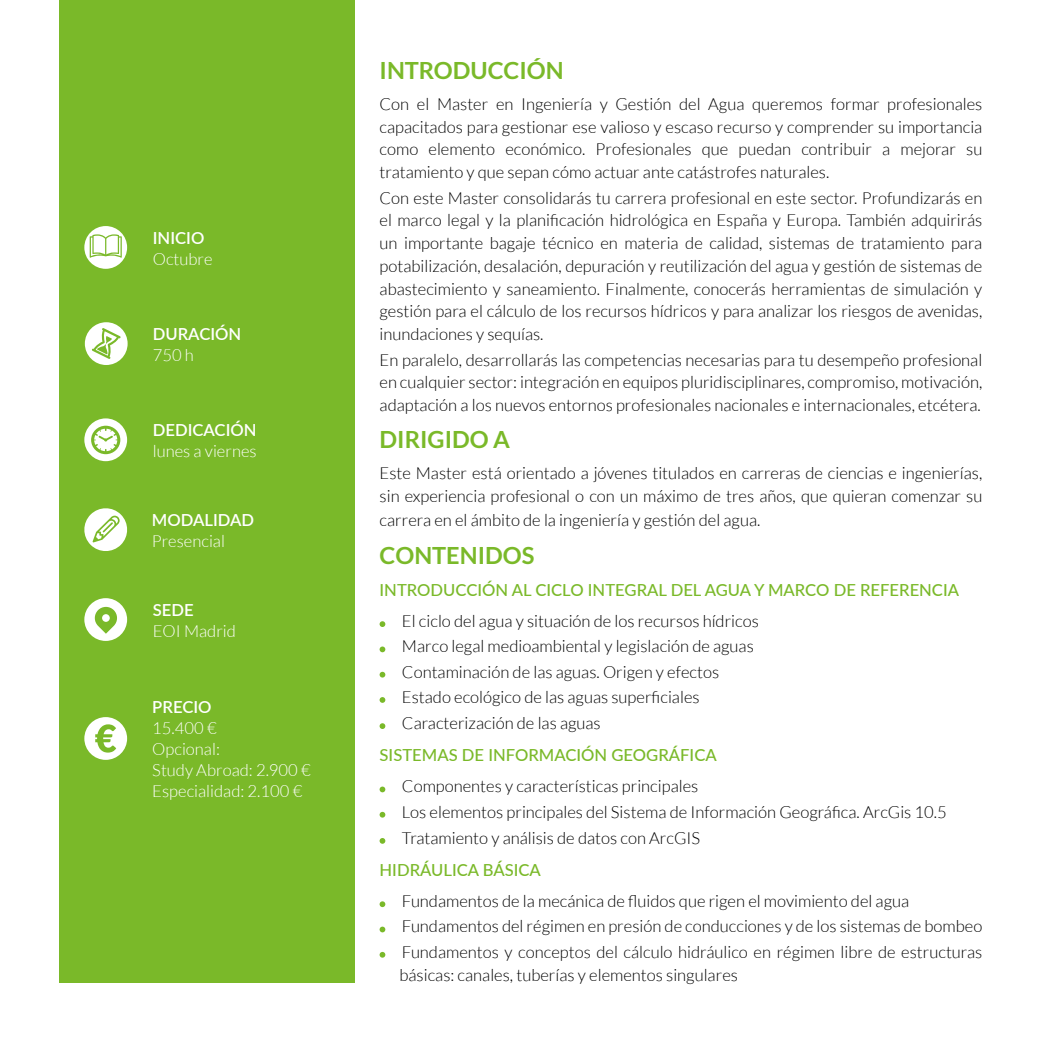
<style>
.page{position:relative;width:1042px;height:1042px;background:#fff}
.page>*{position:absolute;margin:0;border:0;box-sizing:border-box;transform-origin:0 0}
.t1{font:700 23.62px "Lato";color:#7ab929}
.t2{font:300 16.62px/22.8px "Lato";color:#000;text-align:justify}
.t3{font:500 16.62px "Lato";color:#7ab929}
.t4{font:300 16.62px/21px "Lato";color:#fff}
.t5{font:600 16.62px "Lato";color:#fff}
</style>
<div class="page">
<svg style="left:379px;top:621px;width:6px;height:6px"></svg>
<svg style="left:379px;top:646px;width:6px;height:6px"></svg>
<svg style="left:379px;top:672px;width:6px;height:5px"></svg>
<svg style="left:379px;top:697px;width:6px;height:6px"></svg>
<svg style="left:379px;top:723px;width:6px;height:6px"></svg>
<svg style="left:379px;top:786px;width:6px;height:6px"></svg>
<svg style="left:379px;top:812px;width:6px;height:5px"></svg>
<svg style="left:379px;top:838px;width:6px;height:6px"></svg>
<svg style="left:379px;top:901px;width:6px;height:6px"></svg>
<svg style="left:379px;top:926px;width:6px;height:6px"></svg>
<svg style="left:379px;top:952px;width:6px;height:5px"></svg>
<div style="left:59px;top:0;width:296px;height:982px;background:#7ab929"></div>
<div style="left:84px;top:226px;width:43px;height:43px;background:#fff;border-radius:50%"></div>
<svg style="left:90px;top:234px;width:32px;height:24px"></svg>
<div style="left:85px;top:322px;width:43px;height:43px;background:#fff;border-radius:50%"></div>
<svg style="left:92px;top:328px;width:29px;height:31px"></svg>
<svg style="left:84px;top:508px;width:44px;height:43px"></svg>
<div style="left:84px;top:598px;width:43px;height:43px;background:#fff;border-radius:50%"></div>
<svg style="left:94px;top:607px;width:23px;height:27px"></svg>
<div style="left:102px;top:614px;width:8px;height:8px;background:#fff;border-radius:50%"></div>
<div style="left:84px;top:418px;width:43px;height:43px;background:#fff;border-radius:50%"></div>
<svg style="left:91px;top:426px;width:29px;height:28px"></svg>
<div style="left:84px;top:717px;width:43px;height:43px;background:#fff;border-radius:50%"></div>
<svg style="left:95px;top:724px;width:21px;height:28px"></svg>
<p class="t5" style="left:153px;top:225px;width:53px">INICIO</p>
<p class="t4" style="left:153px;top:248px;width:61px">Octubre</p>
<p class="t5" style="left:153px;top:322px;width:90px">DURACIÓN</p>
<p class="t4" style="left:153px;top:344px;width:43px">750 h</p>
<p class="t5" style="left:153px;top:418px;width:105px">DEDICACIÓN</p>
<p class="t4" style="left:153px;top:440px;width:105px">lunes a viernes</p>
<p class="t5" style="left:152px;top:507px;width:104px">MODALIDAD</p>
<p class="t4" style="left:152px;top:530px;width:75px">Presencial</p>
<p class="t5" style="left:153px;top:597px;width:42px">SEDE</p>
<p class="t4" style="left:153px;top:620px;width:85px">EOI Madrid</p>
<p class="t5" style="left:152px;top:694px;width:61px">PRECIO</p>
<p class="t4" style="left:152px;top:717px;width:160px">15.400 €<br>Opcional:<br>Study Abroad: 2.900 €<br>Especialidad: 2.100 €</p>
<h1 class="t1" style="left:379px;top:56px;width:186px">INTRODUCCIÓN</h1>
<p class="t2" style="left:379px;top:93px;width:604px">Con el Master en Ingeniería y Gestión del Agua queremos formar profesionales capacitados para gestionar ese valioso y escaso recurso y comprender su importancia como elemento económico. Profesionales que puedan contribuir a mejorar su tratamiento y que sepan cómo actuar ante catástrofes naturales.</p>
<p class="t2" style="left:379px;top:186px;width:604px">Con este Master consolidarás tu carrera profesional en este sector. Profundizarás en el marco legal y la planificación hidrológica en España y Europa. También adquirirás un importante bagaje técnico en materia de calidad, sistemas de tratamiento para potabilización, desalación, depuración y reutilización del agua y gestión de sistemas de abastecimiento y saneamiento. Finalmente, conocerás herramientas de simulación y gestión para el cálculo de los recursos hídricos y para analizar los riesgos de avenidas, inundaciones y sequías.</p>
<p class="t2" style="left:379px;top:348px;width:604px">En paralelo, desarrollarás las competencias necesarias para tu desempeño profesional en cualquier sector: integración en equipos pluridisciplinares, compromiso, motivación, adaptación a los nuevos entornos profesionales nacionales e internacionales, etcétera.</p>
<h1 class="t1" style="left:379px;top:426px;width:132px">DIRIGIDO A</h1>
<p class="t2" style="left:379px;top:461px;width:604px;line-height:23.3px">Este Master está orientado a jóvenes titulados en carreras de ciencias e ingenierías, sin experiencia profesional o con un máximo de tres años, que quieran comenzar su carrera en el ámbito de la ingeniería y gestión del agua.</p>
<h1 class="t1" style="left:379px;top:541px;width:156px">CONTENIDOS</h1>
<p class="t3" style="left:379px;top:578px;width:581px">INTRODUCCIÓN AL CICLO INTEGRAL DEL AGUA Y MARCO DE REFERENCIA</p>
<p class="t2" style="left:402px;top:608px;width:358px;line-height:25.6px;text-align:left">El ciclo del agua y situación de los recursos hídricos Marco legal medioambiental y legislación de aguas Contaminación de las aguas. Origen y efectos Estado ecológico de las aguas superficiales Caracterización de las aguas</p>
<p class="t3" style="left:379px;top:743px;width:339px">SISTEMAS DE INFORMACIÓN GEOGRÁFICA</p>
<p class="t2" style="left:402px;top:773px;width:546px;line-height:25.7px;text-align:left">Componentes y características principales<br>Los elementos principales del Sistema de Información Geográfica. ArcGis 10.5<br>Tratamiento y análisis de datos con ArcGIS</p>
<p class="t3" style="left:379px;top:858px;width:163px">HIDRÁULICA BÁSICA</p>
<p class="t2" style="left:402px;top:888px;width:582px;line-height:25.2px;text-align:left">Fundamentos de la mecánica de fluidos que rigen el movimiento del agua<br>Fundamentos del régimen en presión de conducciones y de los sistemas de bombeo<br>Fundamentos y conceptos del cálculo hidráulico en régimen libre de estructuras</p>
<p class="t2" style="left:399px;top:964px;width:340px">básicas: canales, tuberías y elementos singulares</p>
</div>
